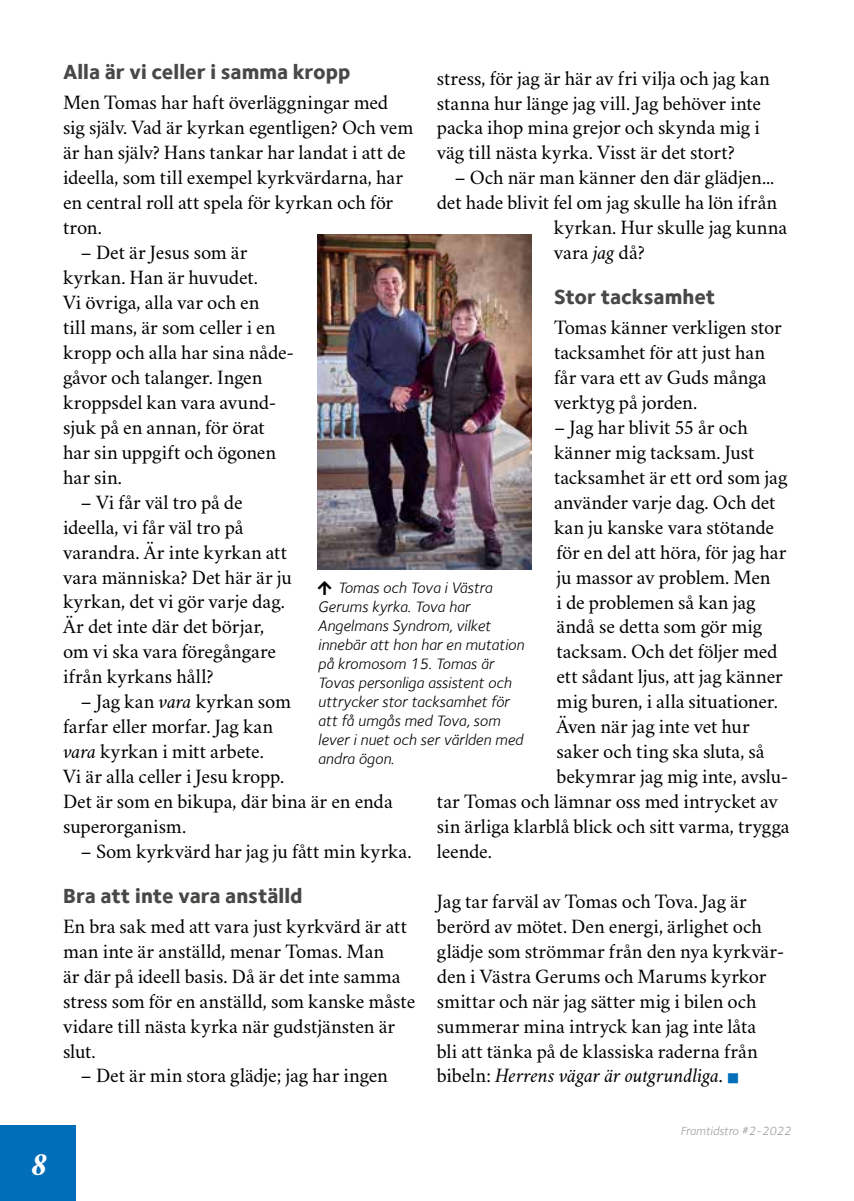
<style>
.page{position:relative;width:854px;height:1201px;background:#fff}
.page>*{position:absolute;margin:0;border:0;box-sizing:border-box;transform-origin:0 0}
.t1{font:italic 700 33.25px "Crimson Svk 2.0";color:#fff}
.t2{font:800 21px "Foundry Sterling";color:#484847}
.t3{font:20.65px/25px "Crimson Svk 2.0";letter-spacing:-.005em;color:#000}
.t4{font:20.65px "Crimson Svk 2.0";letter-spacing:.015em;color:#000}
.t5{font:italic 15.75px/18.9px "Foundry Sterling";color:#000}
.t6{font:italic 12.25px "Foundry Sterling";color:#9c9c9d}
.s1{font-style:italic}
</style>
<div class="page">
<div style="left:0;top:1125px;width:75px;height:75px;background:#006eb9"></div>
<img style="left:318px;top:234px;width:213px;height:335px">
<h1 class="t1" style="left:30px;top:1142px;width:17px">8</h1>
<p class="t2" style="left:63px;top:59px;width:289px">Alla är vi celler i samma kropp</p>
<p class="t3" style="left:63px;top:89px;width:350px">Men Tomas har haft överläggningar med sig själv. Vad är kyrkan egentligen? Och vem är han själv? Hans tankar har landat i att de ideella, som till exempel kyrkvärdarna, har en central roll att spela för kyrkan och för tron.</p>
<p class="t3" style="left:63px;top:239px;width:232px;text-indent:17px">– Det är Jesus som är kyrkan. Han är huvudet.<br>Vi övriga, alla var och en<br>till mans, är som celler i en kropp och alla har sina nåde&shy;gåvor och talanger. Ingen kroppsdel kan vara avund&shy;sjuk på en annan, för örat har sin uppgift och ögonen har sin.</p>
<p class="t3" style="left:63px;top:488px;width:230px;text-indent:17px">– Vi får väl tro på de ideella, vi får väl tro på varandra. Är inte kyrkan att vara människa? Det här är ju kyrkan, det vi gör varje dag.<br>Är det inte där det börjar, om vi ska vara föregångare ifrån kyrkans håll?</p>
<p class="t3" style="left:63px;top:688px;width:331px;text-indent:18px">– Jag kan <span class="s1">vara</span> kyrkan som<br>farfar eller morfar. Jag kan<br><span class="s1">vara</span> kyrkan i mitt arbete.<br>Vi är alla celler i Jesu kropp.<br>Det är som en bikupa, där bina är en enda superorganism.</p>
<p class="t3" style="left:80px;top:837px;width:332px">– Som kyrkvärd har jag ju fått min kyrka.</p>
<p class="t2" style="left:63px;top:882px;width:241px">Bra att inte vara anställd</p>
<p class="t3" style="left:63px;top:912px;width:353px">En bra sak med att vara just kyrkvärd är att man inte är anställd, menar Tomas. Man<br>är där på ideell basis. Då är det inte samma stress som för en anställd, som kanske måste vidare till nästa kyrka när gudstjänsten är slut.</p>
<p class="t3" style="left:80px;top:1062px;width:309px">– Det är min stora glädje; jag har ingen</p>
<p class="t3" style="left:437px;top:64px;width:334px">stress, för jag är här av fri vilja och jag kan stanna hur länge jag vill. Jag behöver inte packa ihop mina grejor och skynda mig i väg till nästa kyrka. Visst är det stort?</p>
<p class="t3" style="left:454px;top:164px;width:321px">– Och när man känner den där glädjen...</p>
<p class="t3" style="left:437px;top:189px;width:342px">det hade blivit fel om jag skulle ha lön ifrån</p>
<p class="t3" style="left:553px;top:214px;width:235px">kyrkan. Hur skulle jag kunna</p>
<p class="t3" style="left:553px;top:239px;width:92px">vara <span class="s1">jag</span> då?</p>
<p class="t2" style="left:553px;top:284px;width:163px">Stor tacksamhet</p>
<p class="t3" style="left:553px;top:313px;width:229px">Tomas känner verkligen stor tacksamhet för att just han får vara ett av Guds många verktyg på jorden.</p>
<p class="t3" style="left:553px;top:413px;width:195px">– Jag har blivit 55 år och</p>
<p class="t3" style="left:553px;top:438px;width:202px">känner mig tacksam. Just</p>
<p class="t3" style="left:553px;top:463px;width:235px">tacksamhet är ett ord som jag</p>
<p class="t3" style="left:553px;top:488px;width:223px">använder varje dag. Och det</p>
<p class="t3" style="left:553px;top:513px;width:221px">kan ju kanske vara stötande</p>
<p class="t3" style="left:556px;top:538px;width:231px">för en del att höra, för jag har</p>
<p class="t3" style="left:556px;top:563px;width:216px">ju massor av problem. Men</p>
<p class="t3" style="left:556px;top:588px;width:200px">i de problemen så kan jag</p>
<p class="t3" style="left:556px;top:613px;width:207px">ändå se detta som gör mig</p>
<p class="t3" style="left:556px;top:638px;width:222px">tacksam. Och det följer med</p>
<p class="t3" style="left:556px;top:663px;width:228px">ett sådant ljus, att jag känner</p>
<p class="t3" style="left:556px;top:688px;width:223px">mig buren, i alla situationer.</p>
<p class="t3" style="left:556px;top:713px;width:195px">Även när jag inte vet hur</p>
<p class="t3" style="left:556px;top:738px;width:209px">saker och ting ska sluta, så</p>
<p class="t4" style="left:556px;top:762px;width:233px">bekymrar jag mig inte, avslu-</p>
<p class="t3" style="left:437px;top:787px;width:342px">tar Tomas och lämnar oss med intrycket av</p>
<p class="t3" style="left:437px;top:812px;width:354px">sin ärliga klarblå blick och sitt varma, trygga</p>
<p class="t3" style="left:437px;top:837px;width:57px">leende.</p>
<p class="t3" style="left:437px;top:887px;width:349px">Jag tar farväl av Tomas och Tova. Jag är berörd av mötet. Den energi, ärlighet och glädje som strömmar från den nya kyrkvär&shy;den i Västra Gerums och Marums kyrkor smittar och när jag sätter mig i bilen och summerar mina intryck kan jag inte låta<br>bli att tänka på de klassiska raderna från bibeln: <span class="s1">Herrens vägar är outgrundliga.</span></p>
<p class="t5" style="left:318px;top:578px;width:208px;text-indent:20px">Tomas och Tova i Västra<br>Gerums kyrka. Tova har<br>Angelmans Syndrom, vilket innebär att hon har en mutation på kromosom 15. Tomas är<br>Tovas personliga assistent och uttrycker stor tacksamhet för att få umgås med Tova, som lever i nuet och ser världen med andra ögon.</p>
<p class="t6" style="left:680px;top:1123px;width:112px">Framtidstro #2-2022</p>
</div>
